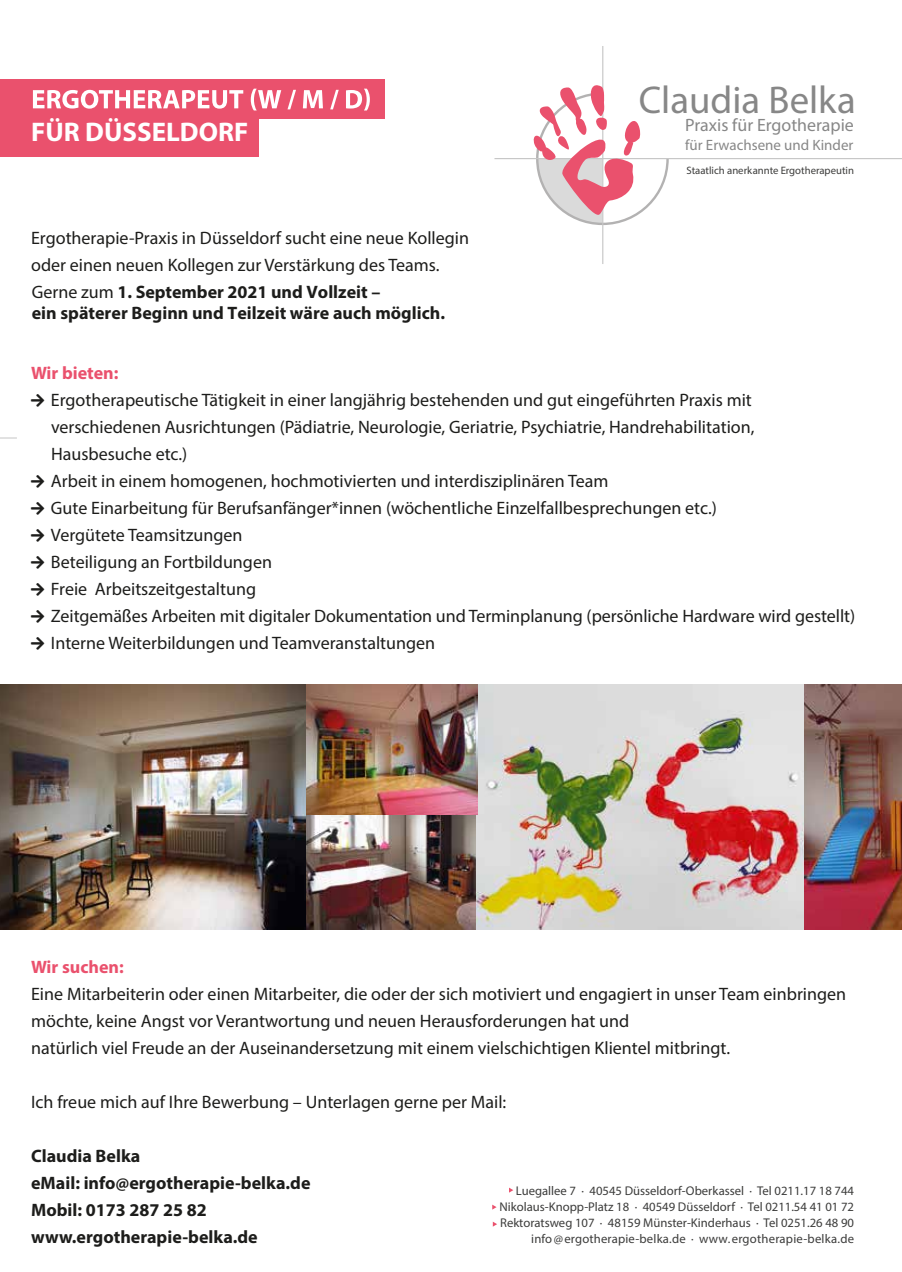
<style>
.page{position:relative;width:902px;height:1272px;background:#fff}
.page>*{position:absolute;margin:0;border:0;box-sizing:border-box;transform-origin:0 0}
.t1{font:38.85px "Myriad Pro";color:#878787}
.t2{font:700 27px "Myriad Pro";color:#fff}
.t3{font:18px/27px "Myriad Pro";color:#1d1d1b}
.t4{font:700 18px/27px "Myriad Pro";color:#1d1d1b}
.t5{font:700 18px "Myriad Pro";color:#ea516d}
.t6{font:17.85px "Myriad Pro";color:#878787}
.t7{font:15px "Myriad Pro";color:#878787}
.t8{font:12.6px/16.2px "Myriad Pro";color:#3c3c3b;text-align:right}
.t9{font:10.65px "Myriad Pro";color:#3c3c3b}
.s1{font-weight:700}
</style>
<div class="page">
<img style="left:803px;top:684px;width:98px;height:245px">
<img style="left:305px;top:814px;width:172px;height:115px">
<img style="left:477px;top:684px;width:326px;height:245px">
<svg style="left:509px;top:1187px;width:4px;height:5px"></svg>
<svg style="left:492px;top:1204px;width:4px;height:5px"></svg>
<svg style="left:493px;top:1222px;width:4px;height:4px"></svg>
<hr style="left:494px;top:158px;width:407px;height:1px;background:#c6c6c6">
<hr style="left:602px;top:46px;width:1px;height:218px;background:#c6c6c6">
<svg style="left:532px;top:82px;width:138px;height:144px"></svg>
<svg style="left:0;top:438px;width:17px;height:1px"></svg>
<div style="left:0;top:79px;width:384px;height:40px;background:#ea516d"></div>
<div style="left:0;top:117px;width:259px;height:40px;background:#ea516d"></div>
<svg style="left:33px;top:89px;width:337px;height:21px"></svg>
<img style="left:305px;top:684px;width:172px;height:130px">
<img style="left:0;top:684px;width:305px;height:245px">
<h2 class="t2" style="left:31px;top:114px;width:219px">FÜR DÜSSELDORF</h2>
<p class="t3" style="left:31px;top:224px;width:439px">Ergotherapie-Praxis in Düsseldorf sucht eine neue Kollegin oder einen neuen Kollegen zur Verstärkung des Teams.<br>Gerne zum <span class="s1">1. September 2021 und Vollzeit –</span></p>
<p class="t4" style="left:32px;top:299px;width:415px">ein späterer Beginn und Teilzeit wäre auch möglich.</p>
<h1 class="t1" style="left:638px;top:75px;width:219px">Claudia Belka</h1>
<p class="t6" style="left:685px;top:114px;width:170px">Praxis für Ergotherapie</p>
<p class="t7" style="left:685px;top:136px;width:170px">für Erwachsene und Kinder</p>
<p class="t9" style="left:686px;top:164px;width:169px">Staatlich anerkannte Ergotherapeutin</p>
<p class="t5" style="left:31px;top:361px;width:89px">Wir bieten:</p>
<p class="t3" style="left:51px;top:386px;width:805px">Ergotherapeutische Tätigkeit in einer langjährig bestehenden und gut eingeführten Praxis mit verschiedenen Ausrichtungen (Pädiatrie, Neurologie, Geriatrie, Psychiatrie, Handrehabilitation, Hausbesuche etc.)<br>Arbeit in einem homogenen, hochmotivierten und interdisziplinären Team<br>Gute Einarbeitung für Berufsanfänger*innen (wöchentliche Einzelfallbesprechungen etc.)<br>Vergütete Teamsitzungen<br>Beteiligung an Fortbildungen<br>Freie Arbeitszeitgestaltung<br>Zeitgemäßes Arbeiten mit digitaler Dokumentation und Terminplanung (persönliche Hardware wird gestellt)<br>Interne Weiterbildungen und Teamveranstaltungen</p>
<p class="t5" style="left:31px;top:955px;width:94px">Wir suchen:</p>
<p class="t3" style="left:31px;top:980px;width:816px">Eine Mitarbeiterin oder einen Mitarbeiter, die oder der sich motiviert und engagiert in unser Team einbringen möchte, keine Angst vor Verantwortung und neuen Herausforderungen hat und<br>natürlich viel Freude an der Auseinandersetzung mit einem vielschichtigen Klientel mitbringt.</p>
<p class="t3" style="left:31px;top:1088px;width:476px">Ich freue mich auf Ihre Bewerbung – Unterlagen gerne per Mail:</p>
<p class="t4" style="left:31px;top:1142px;width:281px">Claudia Belka<br>eMail: info@ergotherapie-belka.de<br>Mobil: 0173 287 25 82 www.ergotherapie-belka.de</p>
<p class="t8" style="left:499px;top:1181px;width:356px">Luegallee 7 · 40545 Düsseldorf-Oberkassel · Tel 0211.17 18 744<br>Nikolaus-Knopp-Platz 18 · 40549 Düsseldorf · Tel 0211.54 41 01 72<br>Rektoratsweg 107 · 48159 Münster-Kinderhaus · Tel 0251.26 48 90 info@ergotherapie-belka.de · www.ergotherapie-belka.de</p>
</div>
